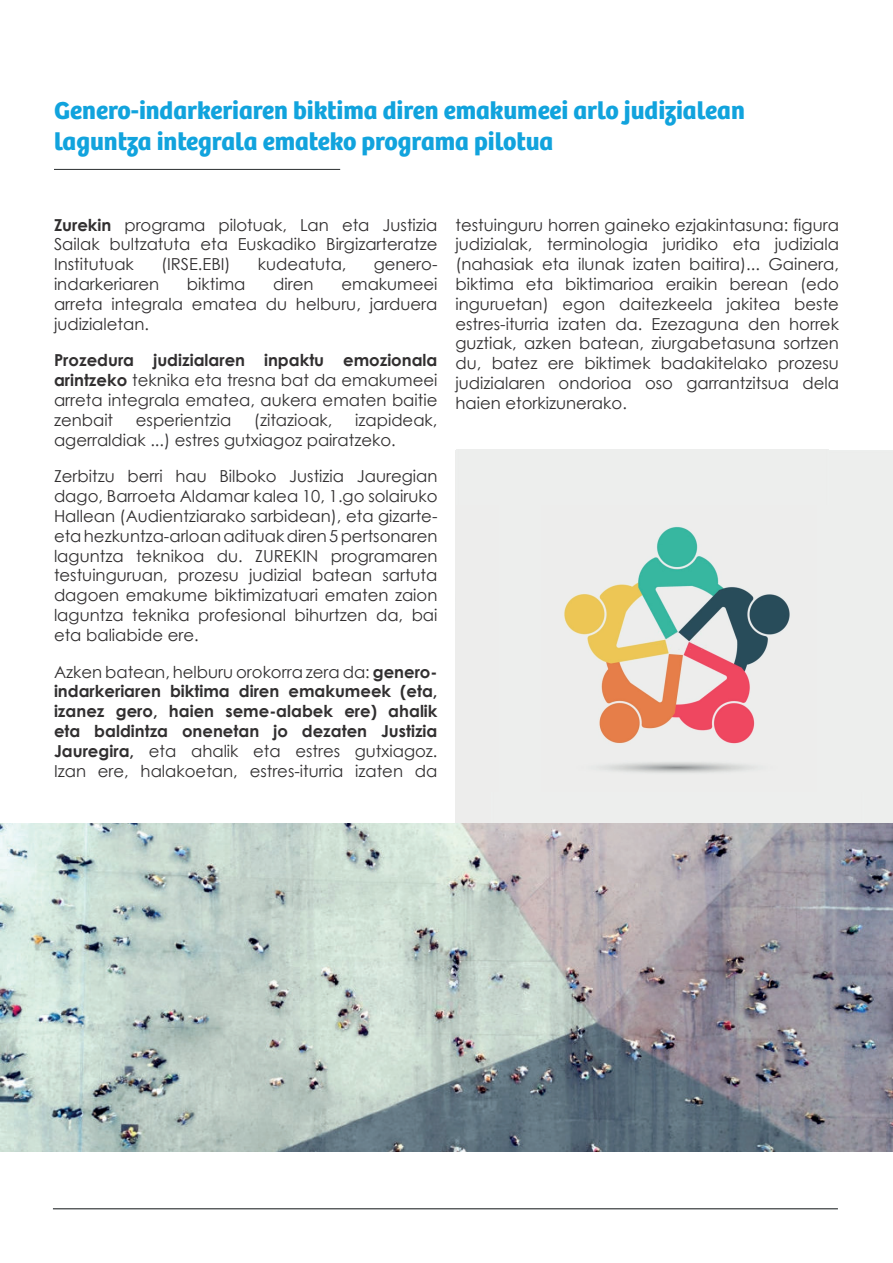
<style>
.page{position:relative;width:893px;height:1263px;background:#fff}
.page>*{position:absolute;margin:0;border:0;box-sizing:border-box;transform-origin:0 0}
.t1{font:700 25.5px/30.6px "Bree";color:#11a3dd}
.t2{font:16.5px/19.8px "Century Gothic";color:#312f30;text-align:justify}
.t3{font:700 16.5px/19.8px "Century Gothic";color:#312f30;text-align:justify}
.s1{font-weight:700}
.s2{font-weight:400}
</style>
<div class="page">
<hr style="left:53px;top:1208px;width:785px;height:1px;background:#292d2f">
<img style="left:540px;top:504px;width:278px;height:288px">
<hr style="left:54px;top:169px;width:286px;height:1px;background:#292d2f">
<div style="left:851px;top:450px;width:42px;height:374px;background:#edeeed"></div>
<div style="left:491px;top:792px;width:372px;height:32px;background:#edeeed"></div>
<img style="left:0;top:824px;width:893px;height:327px">
<div style="left:456px;top:450px;width:372px;height:54px;background:#edeeed"></div>
<h1 class="t1" style="left:54px;top:95px;width:692px">Genero-indarkeriaren biktima diren emakumeei arlo judizialean laguntza integrala emateko programa pilotua</h1>
<p class="t2" style="left:54px;top:214px;width:385px"><span class="s1">Zurekin</span> programa pilotuak, Lan eta Justizia Sailak bultzatuta eta Euskadiko Birgizarteratze Institutuak</p>
<p class="t2" style="left:161px;top:254px;width:71px">(IRSE.EBI)</p>
<p class="t2" style="left:258px;top:254px;width:90px">kudeatuta,</p>
<p class="t2" style="left:374px;top:254px;width:65px">genero-</p>
<p class="t2" style="left:54px;top:274px;width:385px;text-indent:287px">emakumeei arreta integrala ematea du helburu, jarduera judizialetan.</p>
<p class="t2" style="left:54px;top:350px;width:385px"><span class="s1">Prozedura judizialaren inpaktu emozionala arintzeko</span> teknika eta tresna bat da emakumeei arreta integrala ematea, aukera ematen baitie zenbait</p>
<p class="t2" style="left:54px;top:274px;width:107px">indarkeriaren</p>
<p class="t2" style="left:187px;top:274px;width:60px">biktima</p>
<p class="t2" style="left:273px;top:274px;width:42px">diren</p>
<p class="t2" style="left:54px;top:410px;width:385px;text-indent:301px">izapideak, agerraldiak ...) estres gutxiagoz pairatzeko.</p>
<p class="t2" style="left:54px;top:466px;width:385px">Zerbitzu berri hau Bilboko Justizia Jauregian dago, Barroeta Aldamar kalea 10, 1.go solairuko Hallean (Audientziarako sarbidean), eta gizarte&shy;eta hezkuntza-arloan adituak diren 5 pertsonaren laguntza teknikoa du. ZUREKIN programaren testuinguruan, prozesu judizial batean sartuta dagoen emakume biktimizatuari ematen zaion laguntza teknika profesional bihurtzen da, bai eta baliabide ere.</p>
<p class="t3" style="left:54px;top:661px;width:385px"><span class="s2">Azken batean, helburu orokorra zera da:</span> genero&shy;indarkeriaren biktima diren emakumeek (eta, izanez gero, haien seme-alabek ere) ahalik eta baldintza onenetan jo dezaten Justizia Jauregira, <span class="s2">eta ahalik eta estres gutxiagoz.<br>Izan ere, halakoetan, estres-iturria izaten da</span></p>
<p class="t2" style="left:136px;top:410px;width:97px">esperientzia</p>
<p class="t2" style="left:254px;top:410px;width:80px">(zitazioak,</p>
<p class="t2" style="left:455px;top:214px;width:385px">testuinguru horren gaineko ezjakintasuna: figura judizialak, terminologia juridiko eta judiziala (nahasiak eta ilunak izaten baitira)... Gainera, biktima eta biktimarioa eraikin berean (edo inguruetan) egon daitezkeela jakitea beste estres-iturria izaten da. Ezezaguna den horrek guztiak, azken batean, ziurgabetasuna sortzen du, batez ere biktimek badakitelako prozesu judizialaren ondorioa oso garrantzitsua dela haien etorkizunerako.</p>
</div>
